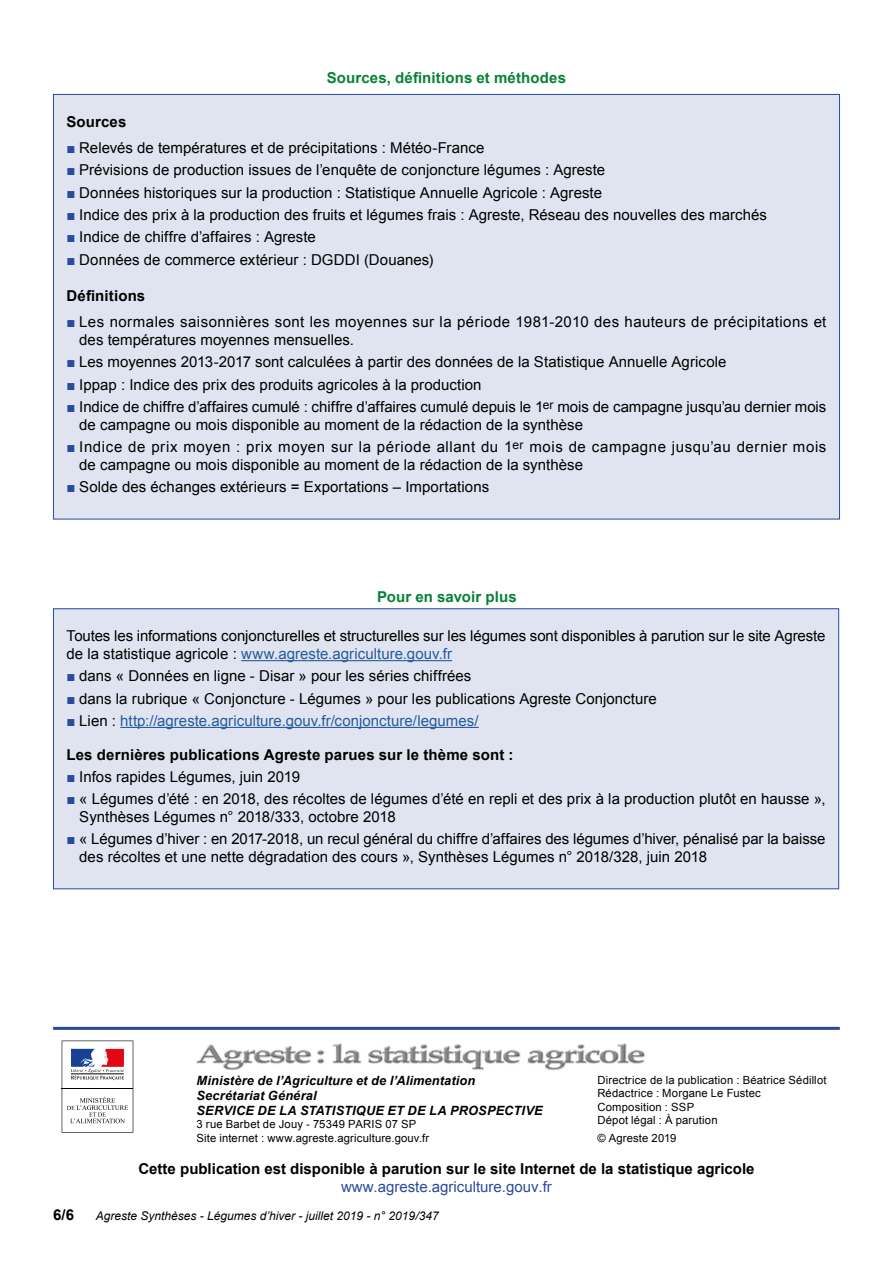
<style>
.page{position:relative;width:893px;height:1263px;background:#fff}
.page>*{position:absolute;margin:0;border:0;box-sizing:border-box;transform-origin:0 0}
.t1{font:15px/18px "Arial";color:#000}
.t2{font:700 15px "Arial";color:#000}
.t3{font:15px/18px "Arial";letter-spacing:.035em;color:#000}
.t4{font:15px/18px "Arial";letter-spacing:.025em;color:#000}
.t5{font:15px "Arial";color:#275b9b}
.t6{font:700 15px "Arial";letter-spacing:.005em;color:#078136}
.t7{font:15px "Arial";color:#2a4b9b}
.t8{font:italic 700 12.75px/15px "Arial";letter-spacing:.015em;color:#000}
.t9{font:italic 12px "Arial";color:#000}
.t10{font:11.25px/13.5px "Arial";letter-spacing:.015em;color:#000}
.s1{color:#2a4b9b}
.s2{color:#275b9b}
.s3{color:#000}
</style>
<div class="page">
<hr style="left:53px;top:1027px;width:787px;height:3px;background:#2a4b9b">
<img style="left:197px;top:1043px;width:449px;height:28px">
<svg style="left:62px;top:1040px;width:71px;height:93px"></svg>
<div style="left:53px;top:94px;width:786px;height:425px;background:#dfe4f0"></div>
<div style="left:53px;top:609px;width:786px;height:280px;background:#dfe4f0"></div>
<hr style="left:241px;top:660px;width:211px;height:1px;background:#275b9b">
<hr style="left:120px;top:727px;width:359px;height:1px;background:#275b9b">
<p class="t6" style="left:327px;top:67px;width:241px">Sources, définitions et méthodes</p>
<p class="t2" style="left:67px;top:111px;width:61px">Sources</p>
<p class="t1" style="left:67px;top:139px;width:419px"><span class="s1">■</span> Relevés de températures et de précipitations : Météo-France</p>
<p class="t1" style="left:67px;top:161px;width:540px"><span class="s1">■</span> Prévisions de production issues de l’enquête de conjoncture légumes : Agreste</p>
<p class="t1" style="left:67px;top:184px;width:537px"><span class="s1">■</span> Données historiques sur la production : Statistique Annuelle Agricole : Agreste</p>
<p class="t1" style="left:67px;top:206px;width:702px"><span class="s1">■</span> Indice des prix à la production des fruits et légumes frais : Agreste, Réseau des nouvelles des marchés</p>
<p class="t1" style="left:67px;top:228px;width:251px"><span class="s1">■</span> Indice de chiffre d’affaires : Agreste</p>
<p class="t1" style="left:67px;top:250px;width:369px"><span class="s1">■</span> Données de commerce extérieur : DGDDI (Douanes)</p>
<p class="t2" style="left:67px;top:285px;width:80px">Définitions</p>
<p class="t4" style="left:79px;top:313px;width:749px;text-indent:-13px"><span class="s1">■</span> Les normales saisonnières sont les moyennes sur la période 1981-2010 des hauteurs de précipitations et des températures moyennes mensuelles.</p>
<p class="t1" style="left:67px;top:353px;width:662px"><span class="s1">■</span> Les moyennes 2013-2017 sont calculées à partir des données de la Statistique Annuelle Agricole</p>
<p class="t1" style="left:67px;top:375px;width:417px"><span class="s1">■</span> Ippap : Indice des prix des produits agricoles à la production</p>
<p class="t1" style="left:79px;top:398px;width:749px;text-indent:-13px"><span class="s1">■</span> Indice de chiffre d’affaires cumulé : chiffre d’affaires cumulé depuis le 1<sup>er</sup> mois de campagne jusqu’au dernier mois de campagne ou mois disponible au moment de la rédaction de la synthèse</p>
<p class="t3" style="left:79px;top:438px;width:749px;text-indent:-13px"><span class="s1">■</span> Indice de prix moyen : prix moyen sur la période allant du 1<sup>er</sup> mois de campagne jusqu’au dernier mois de campagne ou mois disponible au moment de la rédaction de la synthèse</p>
<p class="t1" style="left:67px;top:478px;width:424px"><span class="s1">■</span> Solde des échanges extérieurs = Exportations – Importations</p>
<p class="t6" style="left:377px;top:586px;width:141px">Pour en savoir plus</p>
<p class="t1" style="left:67px;top:627px;width:760px">Toutes les informations conjoncturelles et structurelles sur les légumes sont disponibles à parution sur le site Agreste de la statistique agricole : <span class="s2">www.agreste.agriculture.gouv.fr</span></p>
<p class="t1" style="left:67px;top:667px;width:406px"><span class="s1">■</span> dans « Données en ligne - Disar » pour les séries chiffrées</p>
<p class="t1" style="left:67px;top:689px;width:592px"><span class="s1">■</span> dans la rubrique « Conjoncture - Légumes » pour les publications Agreste Conjoncture</p>
<p class="t5" style="left:67px;top:711px;width:414px"><span class="s1">■</span> <span class="s3">Lien :</span> http://agreste.agriculture.gouv.fr/conjoncture/legumes/</p>
<p class="t2" style="left:67px;top:744px;width:448px">Les dernières publications Agreste parues sur le thème sont :</p>
<p class="t1" style="left:67px;top:768px;width:235px"><span class="s1">■</span> Infos rapides Légumes, juin 2019</p>
<p class="t1" style="left:79px;top:790px;width:748px;text-indent:-13px"><span class="s1">■</span> « Légumes d’été : en 2018, des récoltes de légumes d’été en repli et des prix à la production plutôt en hausse »,<br>Synthèses Légumes n° 2018/333, octobre 2018</p>
<p class="t1" style="left:79px;top:830px;width:748px;text-indent:-13px"><span class="s1">■</span> « Légumes d’hiver : en 2017-2018, un recul général du chiffre d’affaires des légumes d’hiver, pénalisé par la baisse des récoltes et une nette dégradation des cours », Synthèses Légumes n° 2018/328, juin 2018</p>
<p class="t8" style="left:197px;top:1073px;width:348px">Ministère de l’Agriculture et de l’Alimentation<br>Secrétariat Général<br>SERVICE DE LA STATISTIQUE ET DE LA PROSPECTIVE</p>
<p class="t10" style="left:197px;top:1117px;width:234px">3 rue Barbet de Jouy - 75349 PARIS 07 SP<br>Site internet : www.agreste.agriculture.gouv.fr</p>
<p class="t10" style="left:597px;top:1073px;width:230px">Directrice de la publication : Béatrice Sédillot<br>Rédactrice : Morgane Le Fustec<br>Composition : SSP<br>Dépot légal : À parution</p>
<p class="t10" style="left:597px;top:1131px;width:81px">© Agreste 2019</p>
<p class="t2" style="left:138px;top:1159px;width:618px">Cette publication est disponible à parution sur le site Internet de la statistique agricole</p>
<p class="t7" style="left:341px;top:1177px;width:212px">www.agreste.agriculture.gouv.fr</p>
<p class="t2" style="left:53px;top:1204px;width:22px">6/6</p>
<p class="t9" style="left:96px;top:1208px;width:344px">Agreste Synthèses - Légumes d’hiver - juillet 2019 - n° 2019/347</p>
</div>
